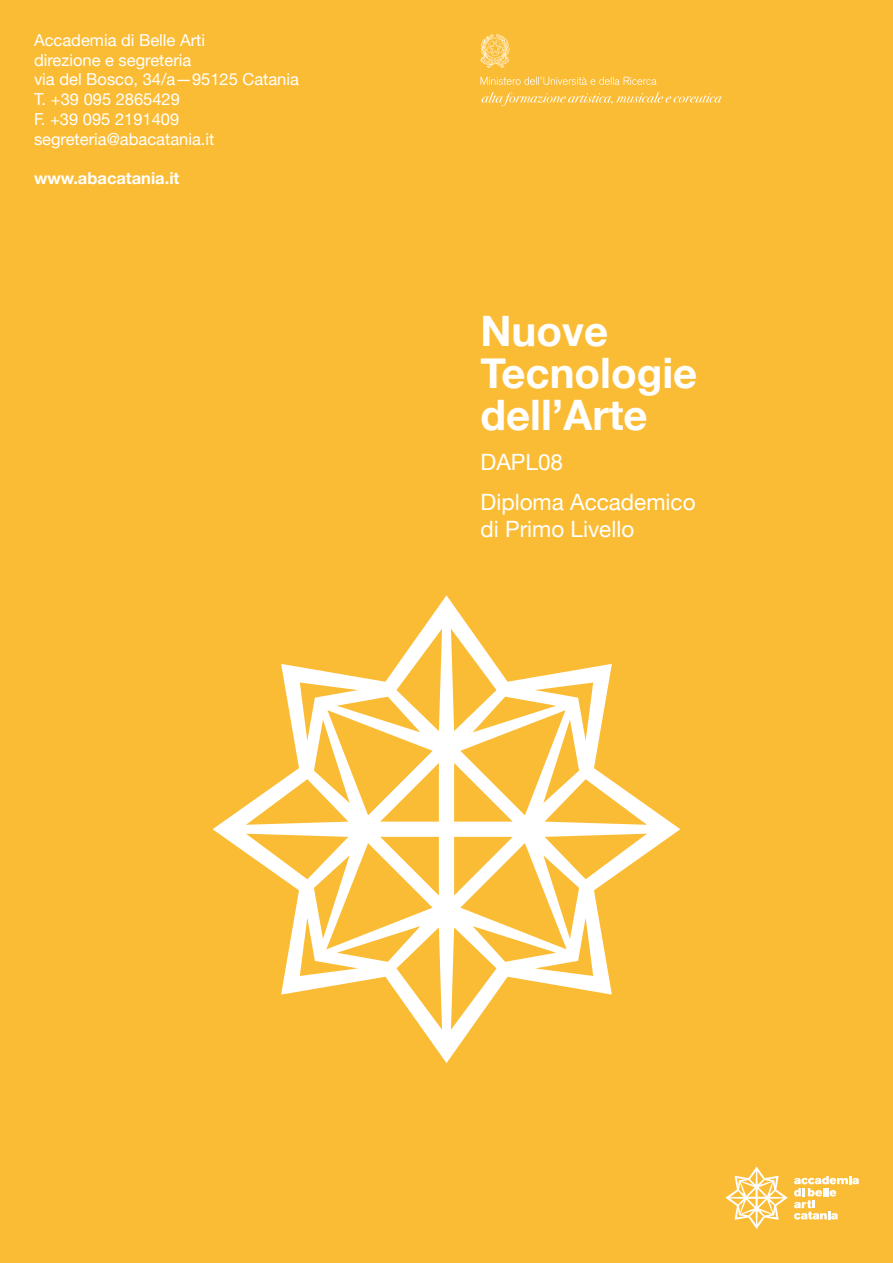
<style>
.page{position:relative;width:893px;height:1263px;background:#fbbc35}
.page>*{position:absolute;margin:0;border:0;box-sizing:border-box;transform-origin:0 0}
.t1{font:700 42px/42px "Helvetica Neue";color:#fff}
.t2{font:22.5px "Helvetica Neue";color:#fff}
.t3{font:16.5px "Helvetica Neue";color:#fff}
.t4{font:700 16.5px "Helvetica Neue";color:#fff}
</style>
<div class="page">
<svg style="left:213px;top:595px;width:467px;height:468px"></svg>
<svg style="left:480px;top:34px;width:30px;height:34px"></svg>
<svg style="left:482px;top:92px;width:240px;height:14px"></svg>
<svg style="left:480px;top:77px;width:177px;height:8px"></svg>
<svg style="left:794px;top:1176px;width:65px;height:43px"></svg>
<svg style="left:725px;top:1166px;width:63px;height:63px"></svg>
<p class="t3" style="left:34px;top:28px;width:173px">Accademia di Belle Arti</p>
<p class="t3" style="left:34px;top:48px;width:159px">direzione e segreteria</p>
<p class="t3" style="left:34px;top:68px;width:266px">via del Bosco, 34/a—95125 Catania</p>
<p class="t3" style="left:34px;top:87px;width:147px">T. +39 095 2865429</p>
<p class="t3" style="left:34px;top:107px;width:147px">F. +39 095 2191409</p>
<p class="t3" style="left:34px;top:127px;width:182px">segreteria@abacatania.it</p>
<p class="t4" style="left:34px;top:166px;width:147px">www.abacatania.it</p>
<p class="t1" style="left:480px;top:311px;width:218px">Nuove<br>Tecnologie dell’Arte</p>
<p class="t2" style="left:480px;top:446px;width:84px">DAPL08</p>
<p class="t2" style="left:480px;top:485px;width:217px">Diploma Accademico</p>
<p class="t2" style="left:480px;top:512px;width:155px">di Primo Livello</p>
</div>
